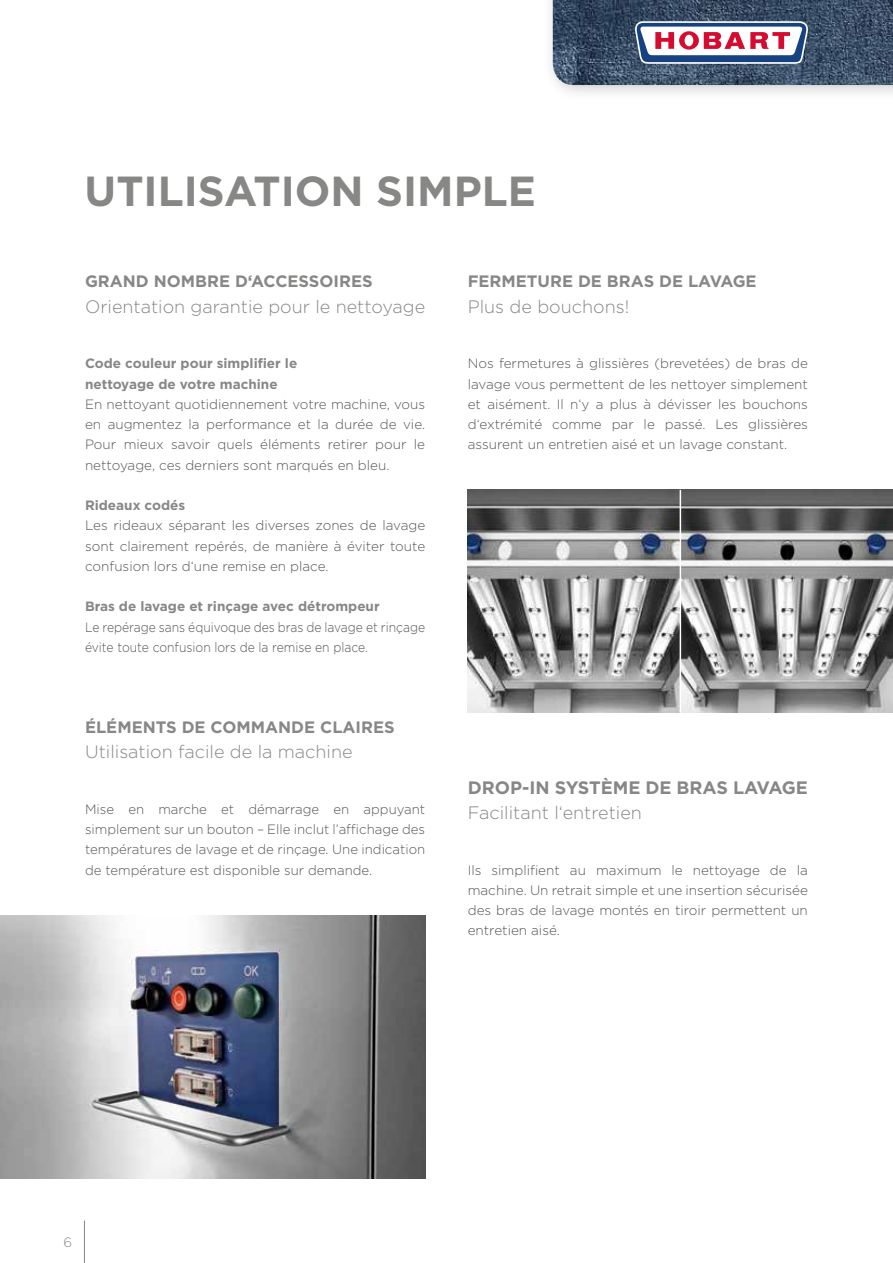
<style>
.page{position:relative;width:893px;height:1263px;background:#fff}
.page>*{position:absolute;margin:0;border:0;box-sizing:border-box;transform-origin:0 0}
.t1{font:700 42px "Gotham";color:#878786}
.t2{font:300 18px "Gotham";color:#878786}
.t3{font:700 18px "Gotham";color:#878786}
.t4{font:700 16.5px "Gotham";color:#878786}
.t5{font:300 13.5px/20.2px "Gotham";color:#565656;text-align:justify}
.t6{font:700 13.5px/20.2px "Gotham";color:#878786}
.t7{font:300 13.5px/20.2px "Gotham";color:#565656;scale:.9 1}
.t8{font:300 13.5px "Gotham";color:#878786}
</style>
<div class="page">
<hr style="left:84px;top:1220px;width:1px;height:43px;background:#878786">
<img style="left:0;top:915px;width:425px;height:263px">
<img style="left:468px;top:490px;width:425px;height:223px">
<hr style="left:680px;top:490px;width:1px;height:223px;background:#fff">
<div style="left:541px;top:0;width:352px;height:102px;background:#000;opacity:.2"></div>
<img style="left:553px;top:0;width:340px;height:85px">
<svg style="left:635px;top:21px;width:173px;height:43px"></svg>
<h1 class="t1" style="left:85px;top:164px;width:453px">UTILISATION SIMPLE</h1>
<p class="t4" style="left:85px;top:271px;width:289px">GRAND NOMBRE D‘ACCESSOIRES</p>
<h2 class="t2" style="left:85px;top:295px;width:342px">Orientation garantie pour le nettoyage</h2>
<p class="t6" style="left:85px;top:353px;width:214px">Code couleur pour simplifier le nettoyage de votre machine</p>
<p class="t5" style="left:85px;top:394px;width:342px">En nettoyant quotidiennement votre machine, vous en augmentez la performance et la durée de vie.<br>Pour mieux savoir quels éléments retirer pour le nettoyage, ces derniers sont marqués en bleu.</p>
<p class="t6" style="left:85px;top:495px;width:102px">Rideaux codés</p>
<p class="t5" style="left:85px;top:515px;width:342px">Les rideaux séparant les diverses zones de lavage sont clairement repérés, de manière à éviter toute confusion lors d‘une remise en place.</p>
<p class="t6" style="left:85px;top:596px;width:296px">Bras de lavage et rinçage avec détrompeur</p>
<p class="t7" style="left:85px;top:616px;width:379px">Le repérage sans équivoque des bras de lavage et rinçage évite toute confusion lors de la remise en place.</p>
<p class="t4" style="left:85px;top:716px;width:311px">ÉLÉMENTS DE COMMANDE CLAIRES</p>
<h2 class="t2" style="left:85px;top:741px;width:269px">Utilisation facile de la machine</h2>
<p class="t5" style="left:85px;top:799px;width:342px">Mise en marche et démarrage en appuyant simplement sur un bouton – Elle inclut l’affichage des températures de lavage et de rinçage. Une indication de température est disponible sur demande.</p>
<p class="t4" style="left:468px;top:271px;width:290px">FERMETURE DE BRAS DE LAVAGE</p>
<h2 class="t2" style="left:468px;top:295px;width:163px">Plus de bouchons!</h2>
<p class="t5" style="left:468px;top:353px;width:342px">Nos fermetures à glissières (brevetées) de bras de lavage vous permettent de les nettoyer simplement et aisément. Il n‘y a plus à dévisser les bouchons d‘extrémité comme par le passé. Les glissières assurent un entretien aisé et un lavage constant.</p>
<h2 class="t3" style="left:468px;top:775px;width:342px">DROP-IN SYSTÈME DE BRAS LAVAGE</h2>
<h2 class="t2" style="left:468px;top:801px;width:176px">Facilitant l‘entretien</h2>
<p class="t5" style="left:468px;top:859px;width:342px">Ils simplifient au maximum le nettoyage de la machine. Un retrait simple et une insertion sécurisée des bras de lavage montés en tiroir permettent un entretien aisé.</p>
<p class="t8" style="left:64px;top:1234px;width:10px">6</p>
</div>
